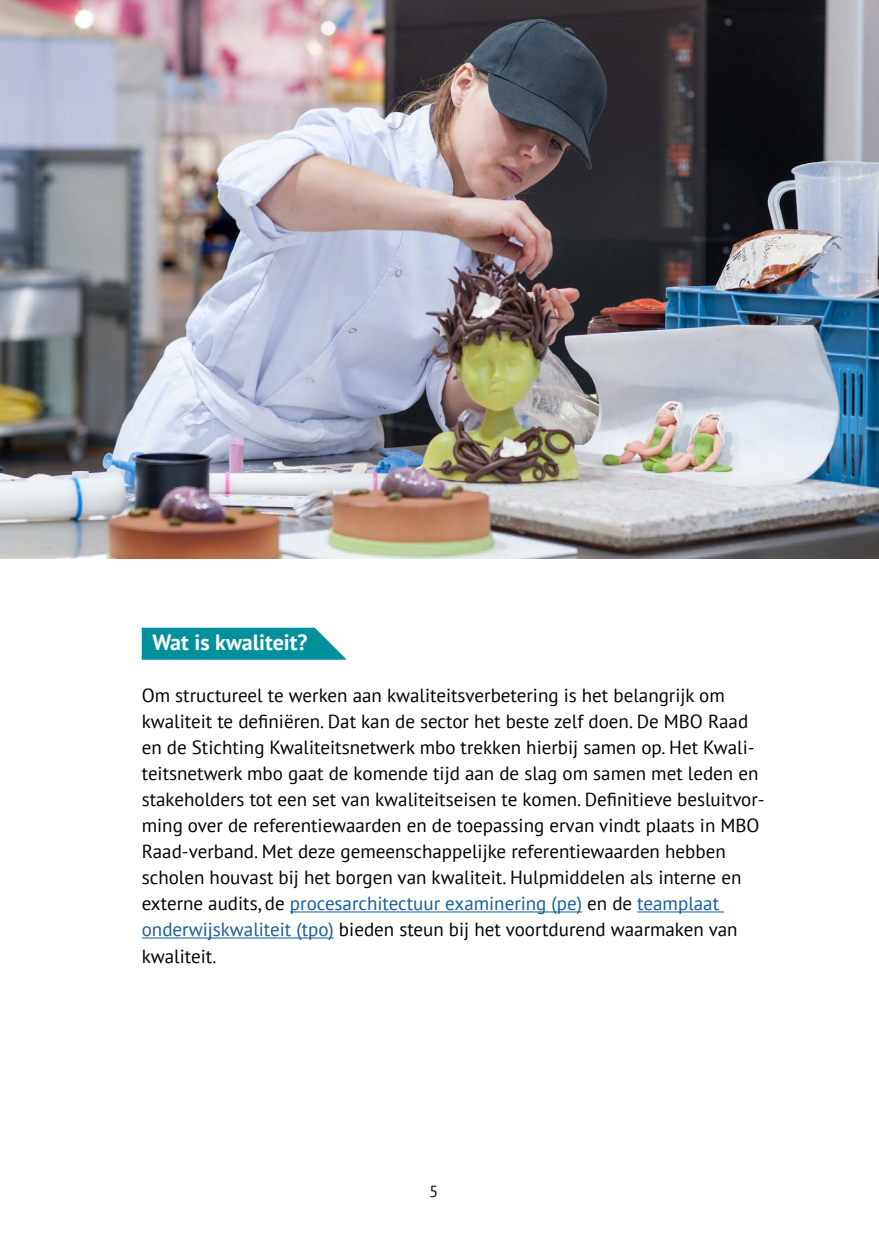
<style>
.page{position:relative;width:879px;height:1248px;background:#fff}
.page>*{position:absolute;margin:0;border:0;box-sizing:border-box;transform-origin:0 0}
.t1{font:700 22px "PT Sans";color:#fff}
.t2{font:19px/26px "PT Sans";color:#000}
.t3{font:16px "PT Sans";color:#000}
.s1{color:#165b9a}
</style>
<div class="page">
<div style="left:142px;top:627px;width:204px;height:32px;background:#00909b"></div>
<hr style="left:290px;top:911px;width:292px;height:1px;background:#165b9a">
<hr style="left:637px;top:911px;width:87px;height:1px;background:#165b9a">
<hr style="left:142px;top:937px;width:192px;height:1px;background:#165b9a">
<img style="left:0;top:0;width:879px;height:558px">
<svg style="left:308px;top:627px;width:39px;height:33px"></svg>
<p class="t1" style="left:152px;top:628px;width:157px">Wat is kwaliteit?</p>
<p class="t2" style="left:142px;top:682px;width:624px">Om structureel te werken aan kwaliteitsverbetering is het belangrijk om kwaliteit te definiëren. Dat kan de sector het beste zelf doen. De MBO Raad en de Stichting Kwaliteitsnetwerk mbo trekken hierbij samen op. Het Kwali&shy;teitsnetwerk mbo gaat de komende tijd aan de slag om samen met leden en stakeholders tot een set van kwaliteitseisen te komen. Definitieve besluitvor&shy;ming over de referentiewaarden en de toepassing ervan vindt plaats in MBO Raad-verband. Met deze gemeenschappelijke referentiewaarden hebben scholen houvast bij het borgen van kwaliteit. Hulpmiddelen als interne en externe audits, de <span class="s1">procesarchitectuur examinering (pe)</span> en de <span class="s1">teamplaat onderwijskwaliteit (tpo)</span> bieden steun bij het voortdurend waarmaken van kwaliteit.</p>
<p class="t3" style="left:429px;top:1180px;width:10px">5</p>
</div>
